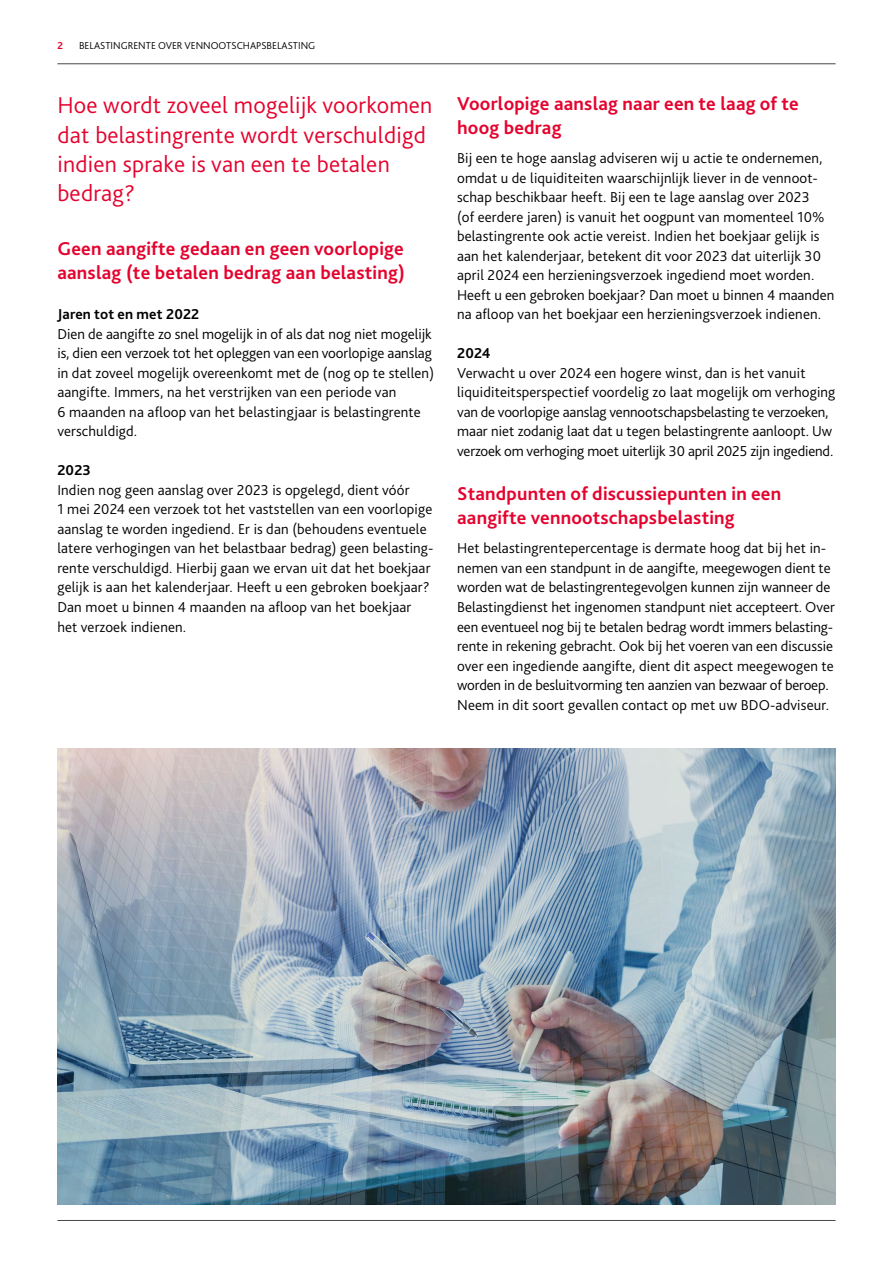
<style>
.page{position:relative;width:893px;height:1263px;background:#fff}
.page>*{position:absolute;margin:0;border:0;box-sizing:border-box;transform-origin:0 0}
.t1{font:300 24px/29.2px "Bliss Pro";letter-spacing:.01em;color:#e4032e}
.t2{font:700 19.5px/24.3px "Bliss Pro";letter-spacing:.01em;color:#e4032e}
.t3{font:300 15px/19.5px "Bliss Pro";letter-spacing:.01em;color:#000}
.t4{font:700 15px "Bliss Pro";letter-spacing:.01em;color:#000}
.t5{font:300 10.5px "Bliss Pro";color:#000}
.t6{font:700 10.5px "Bliss Pro";color:#e4032e}
</style>
<div class="page">
<hr style="left:57px;top:63px;width:779px;height:1px;background:#494643">
<hr style="left:57px;top:1220px;width:779px;height:1px;background:#494643">
<img style="left:57px;top:748px;width:779px;height:456px">
<p class="t6" style="left:57px;top:39px;width:7px">2</p>
<p class="t5" style="left:79px;top:39px;width:238px">BELASTINGRENTE OVER VENNOOTSCHAPSBELASTING</p>
<h1 class="t1" style="left:57px;top:90px;width:377px">Hoe wordt zoveel mogelijk voorkomen dat belastingrente wordt verschuldigd indien sprake is van een te betalen bedrag?</h1>
<h2 class="t2" style="left:57px;top:236px;width:349px">Geen aangifte gedaan en geen voorlopige aanslag (te betalen bedrag aan belasting)</h2>
<p class="t4" style="left:57px;top:305px;width:143px">Jaren tot en met 2022</p>
<p class="t3" style="left:57px;top:324px;width:378px">Dien de aangifte zo snel mogelijk in of als dat nog niet mogelijk is, dien een verzoek tot het opleggen van een voorlopige aanslag in dat zoveel mogelijk overeenkomt met de (nog op te stellen) aangifte. Immers, na het verstrijken van een periode van<br>6 maanden na afloop van het belastingjaar is belastingrente verschuldigd.</p>
<p class="t4" style="left:57px;top:461px;width:35px">2023</p>
<p class="t3" style="left:57px;top:480px;width:378px">Indien nog geen aanslag over 2023 is opgelegd, dient vóór<br>1 mei 2024 een verzoek tot het vaststellen van een voorlopige aanslag te worden ingediend. Er is dan (behoudens eventuele latere verhogingen van het belastbaar bedrag) geen belasting&shy;rente verschuldigd. Hierbij gaan we ervan uit dat het boekjaar gelijk is aan het kalenderjaar. Heeft u een gebroken boekjaar?<br>Dan moet u binnen 4 maanden na afloop van het boekjaar het verzoek indienen.</p>
<h2 class="t2" style="left:457px;top:91px;width:343px">Voorlopige aanslag naar een te laag of te hoog bedrag</h2>
<p class="t3" style="left:457px;top:148px;width:379px">Bij een te hoge aanslag adviseren wij u actie te ondernemen, omdat u de liquiditeiten waarschijnlijk liever in de vennoot&shy;schap beschikbaar heeft. Bij een te lage aanslag over 2023<br>(of eerdere jaren) is vanuit het oogpunt van momenteel 10% belastingrente ook actie vereist. Indien het boekjaar gelijk is aan het kalenderjaar, betekent dit voor 2023 dat uiterlijk 30 april 2024 een herzieningsverzoek ingediend moet worden.<br>Heeft u een gebroken boekjaar? Dan moet u binnen 4 maanden na afloop van het boekjaar een herzieningsverzoek indienen.</p>
<p class="t4" style="left:457px;top:344px;width:35px">2024</p>
<p class="t3" style="left:457px;top:363px;width:380px">Verwacht u over 2024 een hogere winst, dan is het vanuit liquiditeitsperspectief voordelig zo laat mogelijk om verhoging van de voorlopige aanslag vennootschapsbelasting te verzoeken, maar niet zodanig laat dat u tegen belastingrente aanloopt. Uw verzoek om verhoging moet uiterlijk 30 april 2025 zijn ingediend.</p>
<h2 class="t2" style="left:457px;top:481px;width:326px">Standpunten of discussiepunten in een aangifte vennootschapsbelasting</h2>
<p class="t3" style="left:457px;top:538px;width:379px">Het belastingrentepercentage is dermate hoog dat bij het in&shy;nemen van een standpunt in de aangifte, meegewogen dient te worden wat de belastingrentegevolgen kunnen zijn wanneer de Belastingdienst het ingenomen standpunt niet accepteert. Over een eventueel nog bij te betalen bedrag wordt immers belasting&shy;rente in rekening gebracht. Ook bij het voeren van een discussie over een ingediende aangifte, dient dit aspect meegewogen te worden in de besluitvorming ten aanzien van bezwaar of beroep.<br>Neem in dit soort gevallen contact op met uw BDO-adviseur.</p>
</div>
